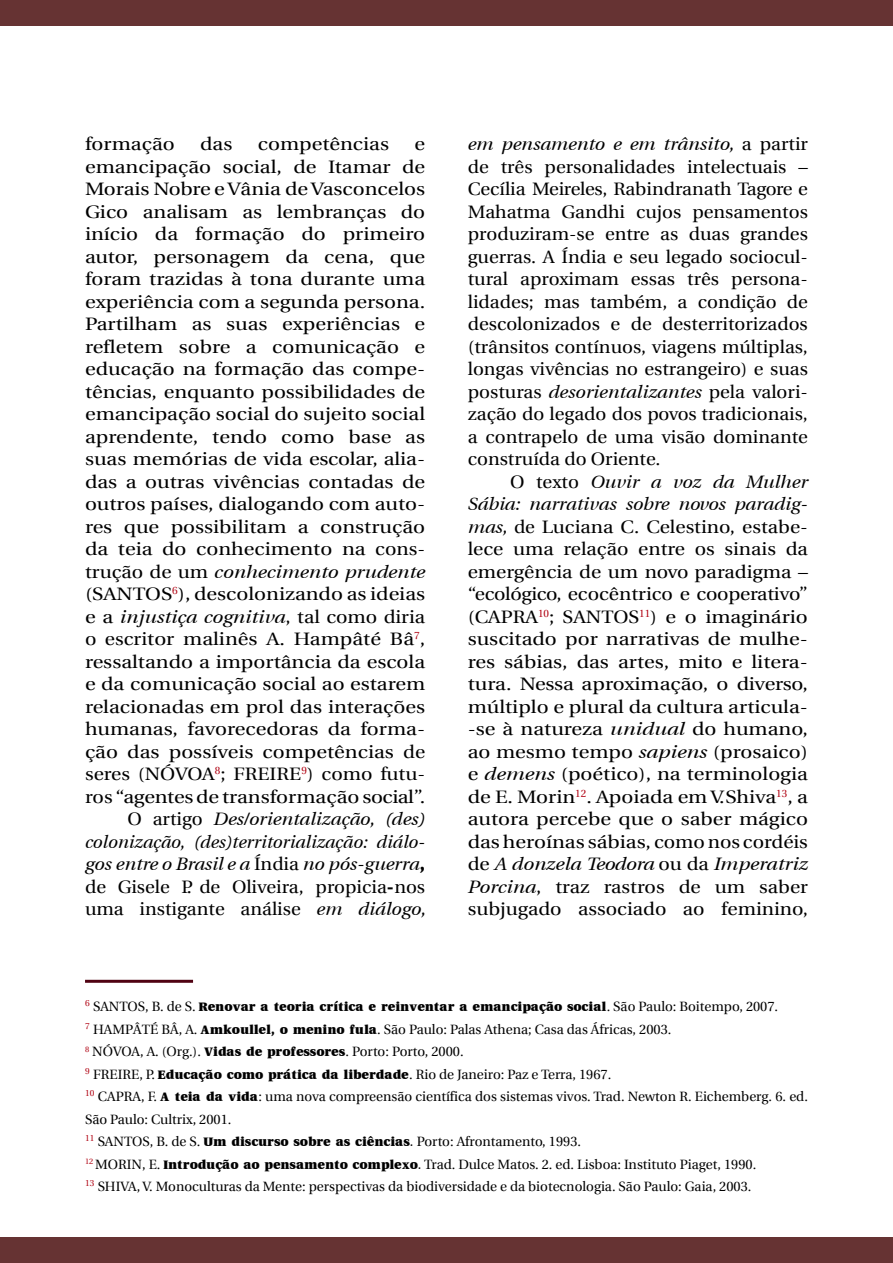
<style>
.page{position:relative;width:893px;height:1263px;background:#fff}
.page>*{position:absolute;margin:0;border:0;box-sizing:border-box;transform-origin:0 0}
.t1{font:18px/22.5px "Utopia";color:#000;text-align:justify;scale:1.05 1}
.t2{font:18px/22.5px "Utopia";color:#000;text-align:right;scale:1.15 1}
.t3{font:13.5px/22.5px "Utopia";color:#000}
.s1{font-style:italic}
.s2{font-weight:700}
</style>
<div class="page">
<div style="left:2px;top:1237px;width:891px;height:26px;background:#633"></div>
<div style="left:0;top:0;width:893px;height:26px;background:#633"></div>
<hr style="left:85px;top:980px;width:108px;height:3px;background:#500212">
<div style="left:0;top:1237px;width:28px;height:26px;background:#633"></div>
<p class="t2" style="left:85px;top:133px;width:80px">formação</p>
<p class="t2" style="left:200px;top:133px;width:30px">das</p>
<p class="t2" style="left:258px;top:133px;width:116px">competências</p>
<p class="t2" style="left:85px;top:133px;width:298px">e<br>emancipação social, de Itamar de Morais Nobre e Vânia de Vasconcelos Gico analisam as lembranças do início da formação do primeiro autor, personagem da cena, que foram trazidas à tona durante uma experiência com a segunda persona.<br>Partilham as suas experiências e refletem sobre a comunicação e educação na formação das compe&shy;tências, enquanto possibilidades de emancipação social do sujeito social aprendente, tendo como base as suas memórias de vida escolar, alia&shy;das a outras vivências contadas de outros países, dialogando com auto&shy;res que possibilitam a construção da teia do conhecimento na cons&shy;trução de um <span class="s1">conhecimento prudente </span>(SANTOS<sup>6</sup>), descolonizando as ideias e a <span class="s1">injustiça cognitiva</span>, tal como diria o escritor malinês A. Hampâté Bâ<sup>7</sup>, ressaltando a importância da escola e da comunicação social ao estarem relacionadas em prol das interações humanas, favorecedoras da forma&shy;ção das possíveis competências de seres (NÓVOA<sup>8</sup>; FREIRE<sup>9</sup>) como futu&shy;ros “agentes de transformação social”.<br>O artigo <span class="s1">Des/orientalização, (des) colonização, (des)territorialização: diálo&shy;gos entre o Brasil e a</span> Índia <span class="s1">no pós-guerra</span><span class="s2">, </span>de Gisele P. de Oliveira, propicia<span class="s2">-</span>nos uma instigante análise <span class="s1">em diálogo,</span></p>
<p class="t1" style="left:468px;top:133px;width:325px"><span class="s1">em pensamento e em trânsito,</span> a partir de três personalidades intelectuais – Cecília Meireles, Rabindranath Tagore e Mahatma Gandhi cujos pensamentos produziram-se entre as duas grandes guerras. A Índia e seu legado sociocul&shy;tural aproximam essas três persona&shy;lidades; mas também, a condição de descolonizados e de desterritorizados (trânsitos contínuos, viagens múltiplas, longas vivências no estrangeiro) e suas posturas <span class="s1">desorientalizantes</span> pela valori&shy;zação do legado dos povos tradicionais, a contrapelo de uma visão dominante construída do Oriente.</p>
<p class="t1" style="left:468px;top:470px;width:325px;text-indent:43px">O texto <span class="s1">Ouvir a voz da Mulher Sábia: narrativas sobre novos paradig&shy;mas,</span> de Luciana C. Celestino, estabe&shy;lece uma relação entre os sinais da emergência de um novo paradigma – “ecológico, ecocêntrico e cooperativo” (CAPRA<sup>10</sup>; SANTOS<sup>11</sup>) e o imaginário suscitado por narrativas de mulhe&shy;res sábias, das artes, mito e litera&shy;tura. Nessa aproximação, o diverso, múltiplo e plural da cultura articula--se à natureza <span class="s1">unidual</span> do humano, ao mesmo tempo <span class="s1">sapiens</span> (prosaico) e <span class="s1">demens</span> (poético), na terminologia de E. Morin<sup>12</sup>. Apoiada em V. Shiva<sup>13</sup>, a autora percebe que o saber mágico das heroínas sábias, como nos cordéis de <span class="s1">A donzela Teodora</span> ou da <span class="s1">Imperatriz Porcina</span>, traz rastros de um saber subjugado associado ao feminino,</p>
<p class="t3" style="left:85px;top:996px;width:724px"><sup>6</sup> SANTOS, B. de S. <span class="s2">Renovar a teoria crítica e reinventar a emancipação social</span>. São Paulo: Boitempo, 2007.<br><sup>7</sup> HAMPÂTÉ BÂ, A. <span class="s2">Amkoullel, o menino fula</span>. São Paulo: Palas Athena; Casa das Áfricas, 2003.<br><sup>8</sup> NÓVOA, A. (Org.). <span class="s2">Vidas de professores</span>. Porto: Porto, 2000.<br><sup>9</sup> FREIRE, P. <span class="s2">Educação como prática da liberdade</span>. Rio de Janeiro: Paz e Terra, 1967.<br><sup>10</sup> CAPRA, F. <span class="s2">A teia da vida</span>: uma nova compreensão científica dos sistemas vivos. Trad. Newton R. Eichemberg. 6. ed.<br>São Paulo: Cultrix, 2001.<br><sup>11</sup> SANTOS, B. de S. <span class="s2">Um discurso sobre as ciências</span><span class="s1">.</span> Porto: Afrontamento, 1993.<br><sup>12</sup> MORIN, E. <span class="s2">Introdução ao pensamento complexo</span><span class="s1">.</span> Trad. Dulce Matos. 2. ed. Lisboa: Instituto Piaget, 1990.<br><sup>13</sup> SHIVA, V. Monoculturas da Mente: perspectivas da biodiversidade e da biotecnologia. São Paulo: Gaia, 2003.</p>
</div>
